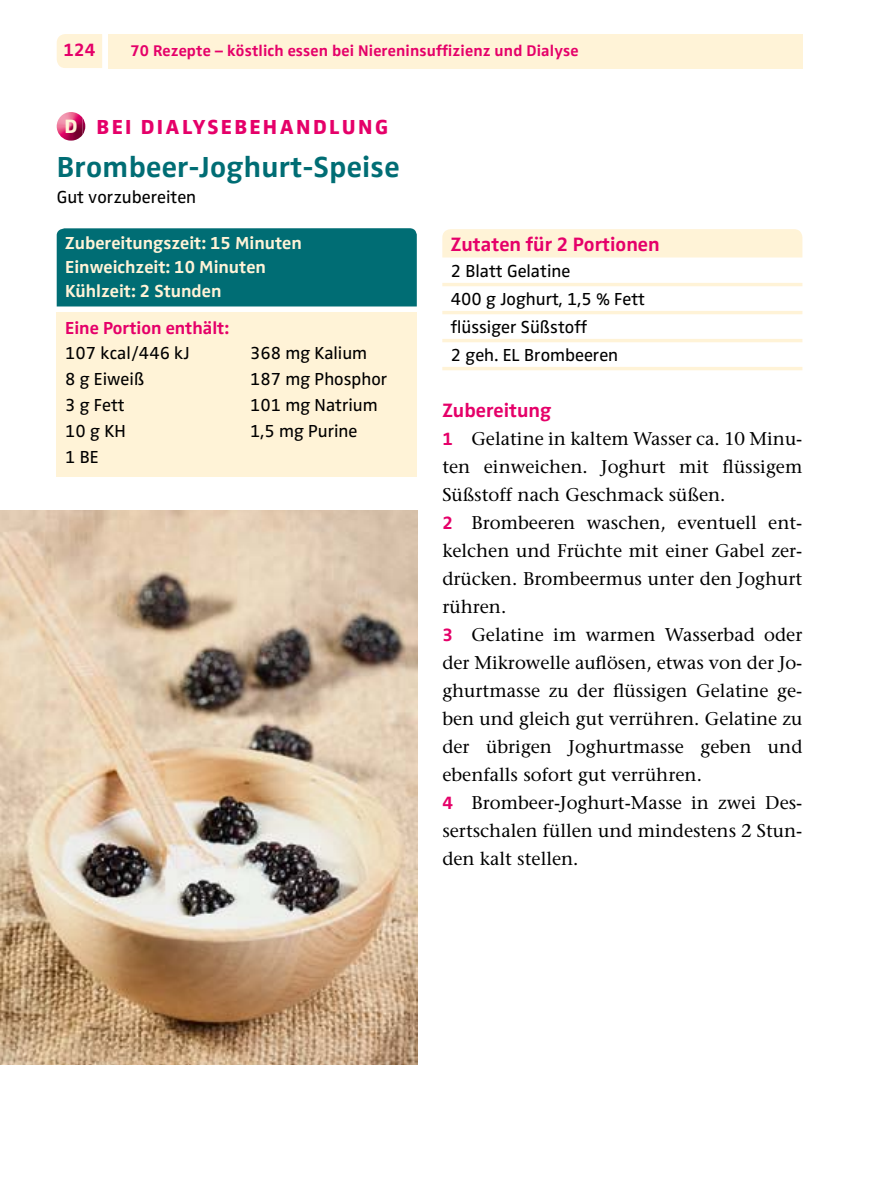
<style>
.page{position:relative;width:879px;height:1191px;background:#fff}
.page>*{position:absolute;margin:0;border:0;box-sizing:border-box;transform-origin:0 0}
.t1{font:700 30px "Zwo Pro";letter-spacing:.01em;color:#006d74}
.t2{font:800 21px "Zwo Pro";letter-spacing:.11em;color:#e50069}
.t3{font:700 20px "Zwo Pro";color:#e50069}
.t4{font:800 20px "Zwo Pro";color:#fff3d7}
.t5{font:18.4px/28px "Stone Serif";color:#000}
.t6{font:700 18.4px "Zwo Pro";color:#e50069}
.t7{font:18px/25.8px "Zwo Pro";color:#000}
.t8{font:700 18px/24px "Zwo Pro";color:#fff3d7}
.t9{font:700 16px "Zwo Pro";letter-spacing:.01em;color:#e50069}
.s1{font-weight:700;color:#e50069}
.s2{font-family:"Zwo Pro";font-weight:700;color:#e50069}
</style>
<div class="page">
<div style="left:57px;top:34px;width:45px;height:34px;background:#fff3d7"></div>
<div style="left:108px;top:34px;width:694px;height:34px;background:#fff3d7"></div>
<div style="left:57px;top:312px;width:360px;height:164px;background:#fff3d7"></div>
<div style="left:57px;top:228px;width:360px;height:78px;background:#006d74"></div>
<hr style="left:442px;top:283px;width:360px;height:3px;background:#fff3d7">
<hr style="left:442px;top:311px;width:360px;height:3px;background:#fff3d7">
<hr style="left:442px;top:339px;width:360px;height:3px;background:#fff3d7">
<hr style="left:442px;top:367px;width:360px;height:3px;background:#fff3d7">
<div style="left:442px;top:229px;width:360px;height:28px;background:#fff3d7"></div>
<img style="left:0;top:510px;width:417px;height:554px">
<img style="left:67px;top:118px;width:18px;height:23px">
<img style="left:57px;top:112px;width:26px;height:28px">
<p class="t6" style="left:63px;top:39px;width:33px">124</p>
<p class="t9" style="left:130px;top:41px;width:450px">70 Rezepte – köstlich essen bei Niereninsuffizienz und Dialyse</p>
<p class="t2" style="left:96px;top:114px;width:293px">BEI DIALYSEBEHANDLUNG</p>
<p class="t1" style="left:57px;top:149px;width:344px">Brombeer-Joghurt-Speise</p>
<p class="t7" style="left:57px;top:184px;width:141px">Gut vorzubereiten</p>
<p class="t8" style="left:65px;top:232px;width:238px">Zubereitungszeit: 15 Minuten<br>Einweichzeit: 10 Minuten<br>Kühlzeit: 2 Stunden</p>
<p class="t7" style="left:65px;top:315px;width:165px"><span class="s1">Eine Portion enthält:<br></span>107 kcal/446 kJ<br>8 g Eiweiß<br>3 g Fett<br>10 g KH<br>1 BE</p>
<p class="t4" style="left:64px;top:114px;width:15px">D</p>
<p class="t7" style="left:250px;top:340px;width:139px">368 mg Kalium<br>187 mg Phosphor<br>101 mg Natrium<br>1,5 mg Purine</p>
<p class="t3" style="left:451px;top:233px;width:210px">Zutaten für 2 Portionen</p>
<p class="t7" style="left:451px;top:257px;width:196px;line-height:28px">2 Blatt Gelatine<br>400 g Joghurt, 1,5 % Fett flüssiger Süßstoff<br>2 geh. EL Brombeeren</p>
<p class="t3" style="left:442px;top:399px;width:111px">Zubereitung</p>
<p class="t5" style="left:442px;top:425px;width:362px"><span class="s2">1</span> Gelatine in kaltem Wasser ca. 10 Minu&shy;ten einweichen. Joghurt mit flüssigem Süßstoff nach Geschmack süßen.<br><span class="s2">2</span> Brombeeren waschen, eventuell ent&shy;kelchen und Früchte mit einer Gabel zer&shy;drücken. Brombeermus unter den Joghurt rühren.<br><span class="s2">3</span> Gelatine im warmen Wasserbad oder der Mikrowelle auflösen, etwas von der Jo&shy;ghurtmasse zu der flüssigen Gelatine ge&shy;ben und gleich gut verrühren. Gelatine zu der übrigen Joghurtmasse geben und ebenfalls sofort gut verrühren.<br><span class="s2">4</span> Brombeer-Joghurt-Masse in zwei Des&shy;sertschalen füllen und mindestens 2 Stun&shy;den kalt stellen.</p>
</div>
